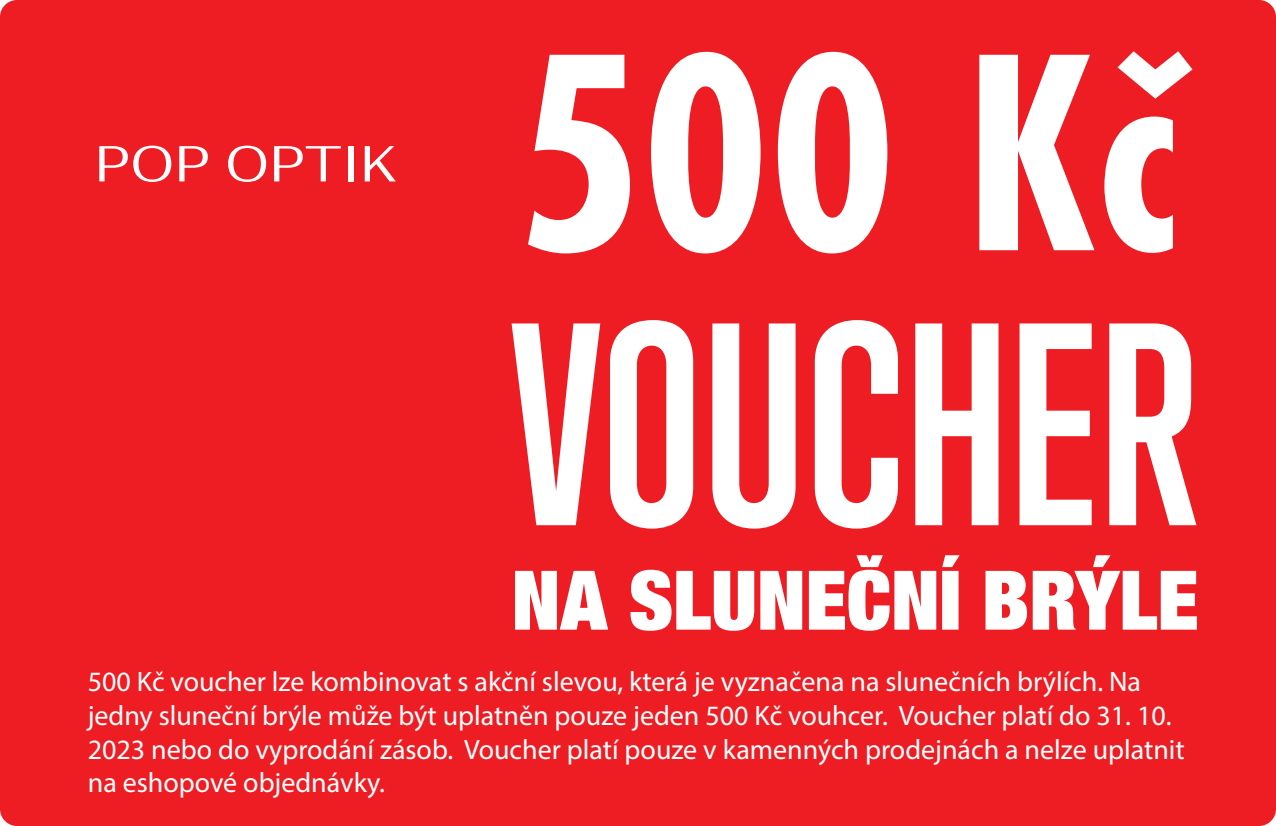
<style>
.page{position:relative;width:1276px;height:826px;background:#fff}
.page>*{position:absolute;margin:0;border:0;box-sizing:border-box;transform-origin:0 0}
.t1{font:700 292.8px "Futura PT Cond";color:#fff}
.t2{font:900 condensed 82.2px "Helvetica Neue LT Pro";color:#fff}
.t3{font:50.4px "Fahkwang";letter-spacing:.03em;color:#fff}
.t4{font:27.9px/33.6px "Myriad Pro";color:#fff}
</style>
<div class="page">
<div style="left:0;top:0;width:1276px;height:825px;background:#ee1d23;border-radius:17px"></div>
<svg style="left:511px;top:323px;width:89px;height:202px"></svg>
<svg style="left:610px;top:320px;width:83px;height:208px"></svg>
<svg style="left:712px;top:323px;width:83px;height:205px"></svg>
<svg style="left:815px;top:320px;width:83px;height:208px"></svg>
<svg style="left:915px;top:323px;width:83px;height:202px"></svg>
<svg style="left:1019px;top:323px;width:72px;height:202px"></svg>
<svg style="left:1109px;top:323px;width:87px;height:202px"></svg>
<h3 class="t3" style="left:96px;top:121px;width:302px">POP OPTIK</h3>
<h1 class="t1" style="left:515px;top:-17px;width:665px">500 Kč</h1>
<h2 class="t2" style="left:511px;top:547px;width:688px">NA SLUNEČNÍ BRÝLE</h2>
<p class="t4" style="left:88px;top:664px;width:1098px">500 Kč voucher lze kombinovat s akční slevou, která je vyznačena na slunečních brýlích. Na jedny sluneční brýle může být uplatněn pouze jeden 500 Kč vouhcer. Voucher platí do 31. 10.<br>2023 nebo do vyprodání zásob. Voucher platí pouze v kamenných prodejnách a nelze uplatnit na eshopové objednávky.</p>
</div>
